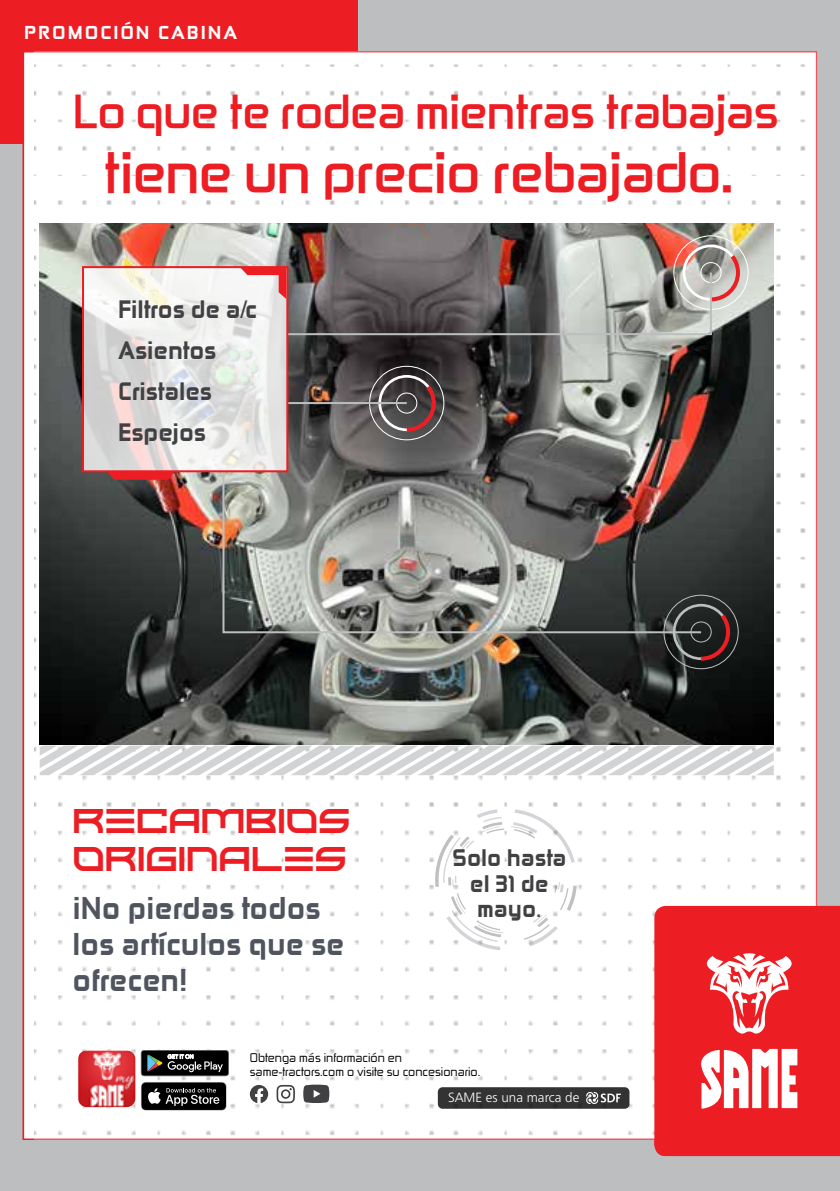
<style>
.page{position:relative;width:840px;height:1191px;background:#fff}
.page>*{position:absolute;margin:0;border:0;box-sizing:border-box;transform-origin:0 0}
.t1{font:700 46px "Zekton";letter-spacing:.01em;color:#ed1d24;scale:1.04 1}
.t2{font:700 38.4px "Zekton";letter-spacing:.01em;color:#ed1d24;scale:1.04 1}
.t3{font:34.4px/38px "Kusanagi";color:#ed1d24}
.t4{font:30px/36px "Zekton Hv";color:#4f545e}
.t5{font:24px/41px "Zekton Hv";color:#414042}
.t6{font:22.8px/25.8px "Zekton Hv";color:#414042;text-align:center}
.t7{font:17.8px "Zekton Hv";letter-spacing:.1em;color:#fff;scale:1.09 1}
.t8{font:300 13.4px "Frutiger LT Std";color:#fff}
.t9{font:12px/14px "Zekton Rg Regular 3";color:#000}
.s1{font-size:40.4px}
</style>
<div class="page">
<div style="left:0;top:0;width:839px;height:1191px;background:#bcbec0"></div>
<div style="left:0;top:0;width:357px;height:143px;background:#ed1d24"></div>
<div style="left:23px;top:51px;width:793px;height:1089px;background:#fff;border:1px solid #ed1d24"></div>
<div style="left:654px;top:906px;width:185px;height:250px;background:#ed1d24"></div>
<svg style="left:699px;top:953px;width:99px;height:81px"></svg>
<svg style="left:699px;top:1049px;width:97px;height:59px"></svg>
<div style="left:437px;top:1087px;width:192px;height:21px;background:#333;border-radius:5px"></div>
<svg style="left:586px;top:1092px;width:34px;height:12px"></svg>
<svg style="left:40px;top:745px;width:733px;height:30px"></svg>
<img style="left:82px;top:1049px;width:54px;height:60px">
<img style="left:78px;top:1050px;width:57px;height:57px">
<svg style="left:141px;top:1050px;width:88px;height:26px;background:#2f3130"></svg>
<svg style="left:141px;top:1082px;width:85px;height:28px;background:#2e2e2e"></svg>
<svg style="left:250px;top:1085px;width:18px;height:18px"></svg>
<svg style="left:276px;top:1085px;width:19px;height:18px"></svg>
<svg style="left:303px;top:1084px;width:26px;height:19px"></svg>
<img style="left:40px;top:223px;width:733px;height:522px">
<svg style="left:433px;top:809px;width:71px;height:141px"></svg>
<svg style="left:511px;top:809px;width:63px;height:54px"></svg>
<svg style="left:524px;top:882px;width:52px;height:64px"></svg>
<svg style="left:663px;top:594px;width:75px;height:75px;background:#362d2d"></svg>
<svg style="left:369px;top:366px;width:75px;height:74px;background:#5f5354"></svg>
<svg style="left:221px;top:469px;width:481px;height:165px;background:#7c7a76"></svg>
<hr style="left:287px;top:402px;width:119px;height:2px;background:#bcbec0">
<svg style="left:85px;top:269px;width:200px;height:200px"></svg>
<div style="left:82px;top:266px;width:206px;height:206px;border:2px solid #ed1d24"></div>
<svg style="left:107px;top:471px;width:68px;height:9px"></svg>
<img style="left:240px;top:235px;width:508px;height:101px">
<h3 class="t7" style="left:24px;top:21px;width:197px">PROMOCIÓN CABINA</h3>
<h2 class="t2" style="left:47px;top:83px;width:715px"><span class="s1">¿</span>Lo que te rodea mientras trabajas<span class="s1">¡</span></h2>
<h1 class="t1" style="left:104px;top:138px;width:606px">tiene un precio rebajado.</h1>
<h3 class="t5" style="left:118px;top:288px;width:140px">Filtros de a/c<br>Asientos<br>Cristales<br>Espejos</h3>
<h3 class="t3" style="left:72px;top:799px;width:279px">RECAMBIOS<br>ORIGINALES</h3>
<h3 class="t4" style="left:72px;top:889px;width:273px">¡No pierdas todos los artículos que se ofrecen!</h3>
<h3 class="t6" style="left:452px;top:844px;width:116px">Solo hasta el 31 de mayo.</h3>
<p class="t9" style="left:250px;top:1050px;width:232px">Obtenga más información en same-tractors.com o visite su concesionario.</p>
<p class="t8" style="left:448px;top:1090px;width:51px">SAME es</p>
<p class="t8" style="left:516px;top:1090px;width:64px">a marca de</p>
<p class="t8" style="left:452px;top:1090px;width:128px">SAME è un marchio di</p>
</div>
